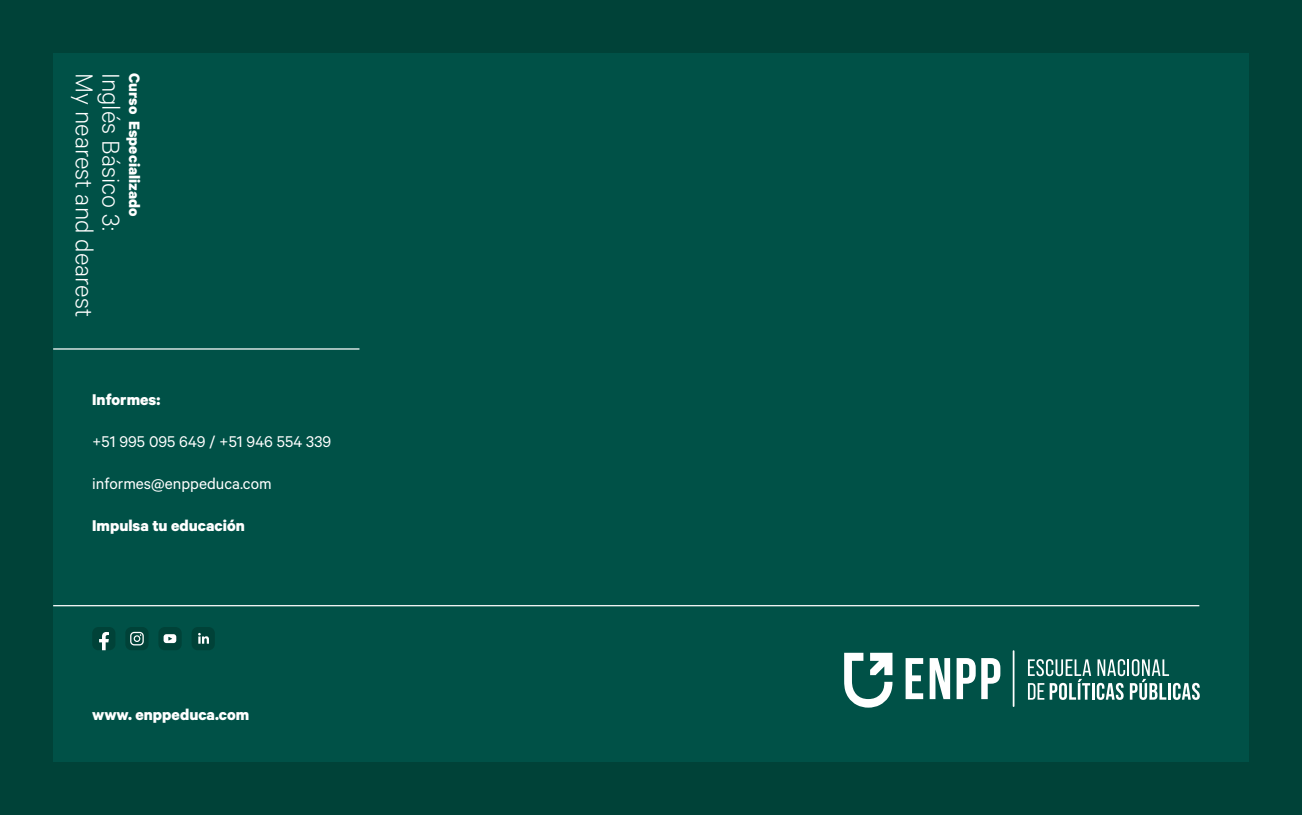
<style>
.page{position:relative;width:1302px;height:815px;background:#fff}
.page>*{position:absolute;margin:0;border:0;box-sizing:border-box;transform-origin:0 0}
.t1{font:300 27.5px "Calibre";color:#fff}
.t2{font:17.5px "Calibre";color:#fff}
.t3{font:700 17.5px "Calibre";color:#fff}
.t4{font:700 17px "Calibre";color:#fff}
</style>
<div class="page">
<div style="left:0;top:0;width:1301px;height:815px;background:linear-gradient(to right,#004238,#004238)"></div>
<div style="left:53px;top:53px;width:1195px;height:709px;background:#005147"></div>
<svg style="left:905px;top:658px;width:18px;height:41px"></svg>
<svg style="left:929px;top:658px;width:21px;height:41px"></svg>
<svg style="left:956px;top:658px;width:19px;height:41px"></svg>
<svg style="left:981px;top:658px;width:19px;height:41px"></svg>
<svg style="left:844px;top:653px;width:48px;height:55px"></svg>
<hr style="left:1012px;top:650px;width:2px;height:57px;background:#fff">
<svg style="left:1028px;top:659px;width:171px;height:41px"></svg>
<hr style="left:53px;top:348px;width:306px;height:2px;background:#fff">
<hr style="left:53px;top:605px;width:1146px;height:1px;background:#fff">
<div style="left:158px;top:627px;width:24px;height:23px;background:#004238;border-radius:6px"></div>
<div style="left:125px;top:627px;width:24px;height:23px;background:#004238;border-radius:6px"></div>
<div style="left:192px;top:627px;width:23px;height:23px;background:#004238;border-radius:6px"></div>
<svg style="left:198px;top:633px;width:11px;height:11px"></svg>
<svg style="left:164px;top:634px;width:12px;height:9px"></svg>
<svg style="left:130px;top:632px;width:14px;height:13px"></svg>
<svg style="left:92px;top:627px;width:23px;height:23px"></svg>
<h1 class="t1" style="left:94px;top:73px;width:246px;rotate:90deg">My nearest and dearest</h1>
<h1 class="t1" style="left:120px;top:73px;width:159px;rotate:90deg">Inglés Básico 3:</h1>
<p class="t4" style="left:143px;top:73px;width:145px;rotate:90deg">Curso Especializado</p>
<p class="t3" style="left:92px;top:391px;width:70px">Informes:</p>
<p class="t2" style="left:92px;top:435px;width:240px">+51 995 095 649 / +51 946 554 339</p>
<p class="t2" style="left:92px;top:477px;width:181px">informes@enppeduca.com</p>
<p class="t3" style="left:92px;top:517px;width:154px">Impulsa tu educación</p>
<p class="t3" style="left:92px;top:706px;width:158px">www. enppeduca.com</p>
</div>
